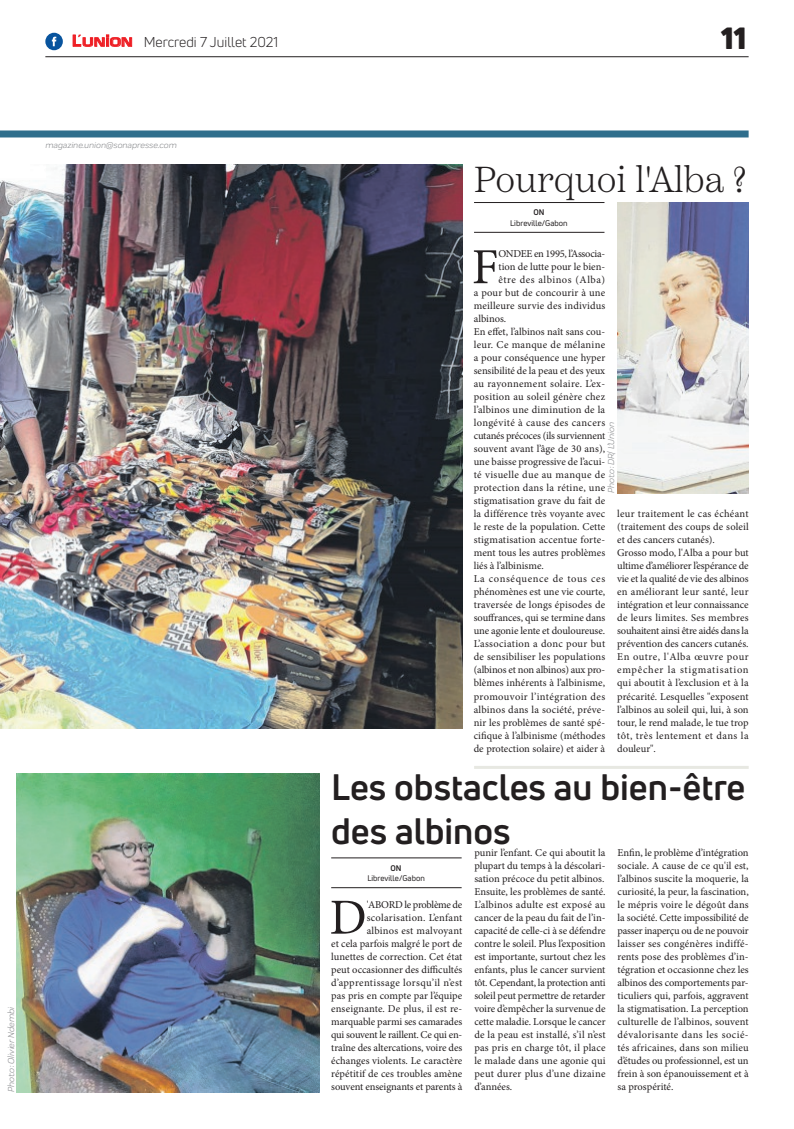
<style>
.page{position:relative;width:794px;height:1129px;background:#fff}
.page>*{position:absolute;margin:0;border:0;box-sizing:border-box;transform-origin:0 0}
.t1{font:50.5px "Minion Pro";color:#231f20}
.t2{font:700 36px/43.2px "Uni Neue";color:#231f20}
.t3{font:300 36px "Scotch Text";color:#231f20}
.t4{font:900 30px "Uni Neue";color:#231f20}
.t5{font:14px "Uni Neue";color:#231f20}
.t6{font:10.5px/13px "Minion Pro";letter-spacing:.005em;color:#231f20;text-align:justify}
.t7{font:10.5px "Minion Pro";letter-spacing:.03em;color:#231f20}
.t8{font:10.5px "Minion Pro";letter-spacing:.025em;color:#231f20}
.t9{font:10.5px "Minion Pro";letter-spacing:.035em;color:#231f20}
.t10{font:10.5px "Minion Pro";letter-spacing:-.02em;color:#231f20}
.t11{font:10.5px "Minion Pro";letter-spacing:-.015em;color:#231f20}
.t12{font:10.5px "Minion Pro";letter-spacing:-.025em;color:#231f20}
.t13{font:10.5px "Minion Pro";letter-spacing:.06em;color:#231f20}
.t14{font:10.5px "Minion Pro";letter-spacing:.05em;color:#231f20}
.t15{font:italic 9px "Praktika";color:#818386}
.t16{font:8px "Uni Neue";color:#231f20}
.t17{font:700 8px "Uni Neue";color:#231f20}
.s1{font-family:"Eurostile";font-weight:600;font-size:15px;color:#ee1d23}
.s2{font-family:"Eurostile";font-weight:600;font-size:11.4px;color:#ee1d23}
</style>
<div class="page">
<hr style="left:45px;top:56px;width:703px;height:1px;background:#231f20">
<div style="left:0;top:130px;width:748px;height:7px;background:#2f6e8c"></div>
<svg style="left:72px;top:34px;width:60px;height:13px"></svg>
<div style="left:45px;top:33px;width:18px;height:17px;background:#08549e;border-radius:50%"></div>
<svg style="left:52px;top:37px;width:4px;height:9px"></svg>
<hr style="left:331px;top:887px;width:130px;height:1px;background:#231f20">
<hr style="left:331px;top:857px;width:130px;height:1px;background:#231f20">
<img style="left:17px;top:773px;width:303px;height:318px">
<hr style="left:474px;top:232px;width:130px;height:1px;background:#231f20">
<hr style="left:474px;top:202px;width:130px;height:1px;background:#231f20">
<img style="left:617px;top:202px;width:131px;height:291px">
<img style="left:0;top:164px;width:463px;height:564px">
<hr style="left:474px;top:765px;width:274px;height:3px;background:#e7e8e2">
<h3 class="t5" style="left:72px;top:33px;width:208px"><span class="s1">L</span><span class="s2">UNION</span> Mercredi 7 Juillet 2021</h3>
<h3 class="t4" style="left:721px;top:17px;width:27px">11</h3>
<p class="t15" style="left:45px;top:139px;width:133px">magazine.union@sonapresse.com</p>
<p class="t15" style="left:5px;top:1091px;width:87px;rotate:-90deg">Photo : Olivier Ndembi</p>
<h2 class="t3" style="left:474px;top:157px;width:274px">Pourquoi l'Alba ?</h2>
<p class="t17" style="left:533px;top:207px;width:12px">ON</p>
<p class="t16" style="left:510px;top:218px;width:59px">Libreville/Gabon</p>
<h1 class="t1" style="left:472px;top:233px;width:28px">F</h1>
<p class="t12" style="left:498px;top:247px;width:108px">ONDEE en 1995, l’Associa-</p>
<p class="t6" style="left:498px;top:260px;width:108px">tion de lutte pour le bien-</p>
<p class="t14" style="left:498px;top:273px;width:108px">être des albinos (Alba)</p>
<p class="t6" style="left:474px;top:286px;width:133px">a pour but de concourir à une</p>
<p class="t6" style="left:474px;top:299px;width:133px">meilleure survie des individus</p>
<p class="t6" style="left:474px;top:312px;width:34px">albinos.</p>
<p class="t6" style="left:474px;top:325px;width:133px">En effet, l’albinos naît sans cou-</p>
<p class="t7" style="left:474px;top:338px;width:133px">leur. Ce manque de mélanine</p>
<p class="t6" style="left:474px;top:351px;width:133px">a pour conséquence une hyper</p>
<p class="t6" style="left:474px;top:364px;width:133px">sensibilité de la peau et des yeux</p>
<p class="t7" style="left:474px;top:377px;width:133px">au rayonnement solaire. L’ex-</p>
<p class="t8" style="left:474px;top:390px;width:133px">position au soleil génère chez</p>
<p class="t6" style="left:474px;top:403px;width:133px">l’albinos une diminution de la</p>
<p class="t9" style="left:474px;top:416px;width:133px">longévité à cause des cancers</p>
<p class="t10" style="left:474px;top:429px;width:133px">cutanés précoces (ils surviennent</p>
<p class="t6" style="left:474px;top:442px;width:133px">souvent avant l’âge de 30 ans),</p>
<p class="t6" style="left:474px;top:455px;width:133px">une baisse progressive de l’acui-</p>
<p class="t7" style="left:474px;top:468px;width:133px">té visuelle due au manque de</p>
<p class="t8" style="left:474px;top:481px;width:133px">protection dans la rétine, une</p>
<p class="t6" style="left:474px;top:494px;width:133px">stigmatisation grave du fait de</p>
<p class="t6" style="left:474px;top:507px;width:133px">la différence très voyante avec</p>
<p class="t6" style="left:474px;top:520px;width:133px">le reste de la population. Cette</p>
<p class="t6" style="left:474px;top:533px;width:133px">stigmatisation accentue forte-</p>
<p class="t6" style="left:474px;top:546px;width:133px">ment tous les autres problèmes</p>
<p class="t6" style="left:474px;top:559px;width:72px">liés à l’albinisme.</p>
<p class="t13" style="left:474px;top:572px;width:133px">La conséquence de tous ces</p>
<p class="t6" style="left:474px;top:585px;width:133px">phénomènes est une vie courte,</p>
<p class="t6" style="left:474px;top:598px;width:133px">traversée de longs épisodes de</p>
<p class="t6" style="left:474px;top:611px;width:133px">souffrances, qui se termine dans</p>
<p class="t6" style="left:474px;top:624px;width:133px">une agonie lente et douloureuse.</p>
<p class="t7" style="left:474px;top:637px;width:133px">L’association a donc pour but</p>
<p class="t6" style="left:474px;top:650px;width:133px">de sensibiliser les populations</p>
<p class="t11" style="left:474px;top:663px;width:133px">(albinos et non albinos) aux pro-</p>
<p class="t6" style="left:474px;top:676px;width:133px">blèmes inhérents à l’albinisme,</p>
<p class="t9" style="left:474px;top:689px;width:133px">promouvoir l’intégration des</p>
<p class="t6" style="left:474px;top:702px;width:133px">albinos dans la société, préve-</p>
<p class="t6" style="left:474px;top:715px;width:133px">nir les problèmes de santé spé-</p>
<p class="t6" style="left:474px;top:728px;width:133px">cifique à l’albinisme (méthodes</p>
<p class="t6" style="left:474px;top:741px;width:133px">de protection solaire) et aider à</p>
<p class="t15" style="left:605px;top:493px;width:73px;rotate:-90deg">Photo : DR/ L’Union</p>
<p class="t6" style="left:617px;top:507px;width:133px;text-align:left">leur traitement le cas échéant (traitement des coups de soleil et des cancers cutanés).<br>Grosso modo, l'Alba a pour but ultime d’améliorer l’espérance de vie et la qualité de vie des albinos en améliorant leur santé, leur intégration et leur connaissance de leurs limites. Ses membres souhaitent ainsi être aidés dans la prévention des cancers cutanés.<br>En outre, l'Alba œuvre pour empêcher la stigmatisation qui aboutit à l’exclusion et à la précarité. Lesquelles "exposent l’albinos au soleil qui, lui, à son tour, le rend malade, le tue trop tôt, très lentement et dans la douleur".</p>
<h2 class="t2" style="left:331px;top:765px;width:416px">Les obstacles au bien-être des albinos</h2>
<p class="t17" style="left:391px;top:862px;width:12px">ON</p>
<p class="t16" style="left:367px;top:873px;width:59px">Libreville/Gabon</p>
<p class="t6" style="left:474px;top:845px;width:133px">punir l’enfant. Ce qui aboutit la plupart du temps à la déscolari&shy;sation précoce du petit albinos.<br>Ensuite, les problèmes de santé.<br>L’albinos adulte est exposé au cancer de la peau du fait de l’in&shy;capacité de celle-ci à se défendre contre le soleil. Plus l’exposition est importante, surtout chez les enfants, plus le cancer survient tôt. Cependant, la protection anti soleil peut permettre de retarder voire d’empêcher la survenue de cette maladie. Lorsque le cancer de la peau est installé, s’il n’est pas pris en charge tôt, il place le malade dans une agonie qui peut durer plus d’une dizaine d’années.</p>
<p class="t6" style="left:617px;top:845px;width:133px">Enfin, le problème d’intégration sociale. A cause de ce qu'il est, l’albinos suscite la moquerie, la curiosité, la peur, la fascination, le mépris voire le dégoût dans la société. Cette impossibilité de passer inaperçu ou de ne pouvoir laisser ses congénères indiffé&shy;rents pose des problèmes d’in&shy;tégration et occasionne chez les albinos des comportements par&shy;ticuliers qui, parfois, aggravent la stigmatisation. La perception culturelle de l’albinos, souvent dévalorisante dans les socié&shy;tés africaines, dans son milieu d’études ou professionnel, est un frein à son épanouissement et à sa prospérité.</p>
<p class="t6" style="left:331px;top:897px;width:133px;text-align:right">'ABORD le problème de scolarisation. L’enfant<br>albinos est malvoyant<br>et cela parfois malgré le port de lunettes de correction. Cet état peut occasionner des difficultés d’apprentissage lorsqu’il n’est pas pris en compte par l’équipe enseignante. De plus, il est re&shy;marquable parmi ses camarades qui souvent le raillent. Ce qui en&shy;traîne des altercations, voire des échanges violents. Le caractère répétitif de ces troubles amène souvent enseignants et parents à</p>
<h1 class="t1" style="left:329px;top:883px;width:39px">D</h1>
</div>
